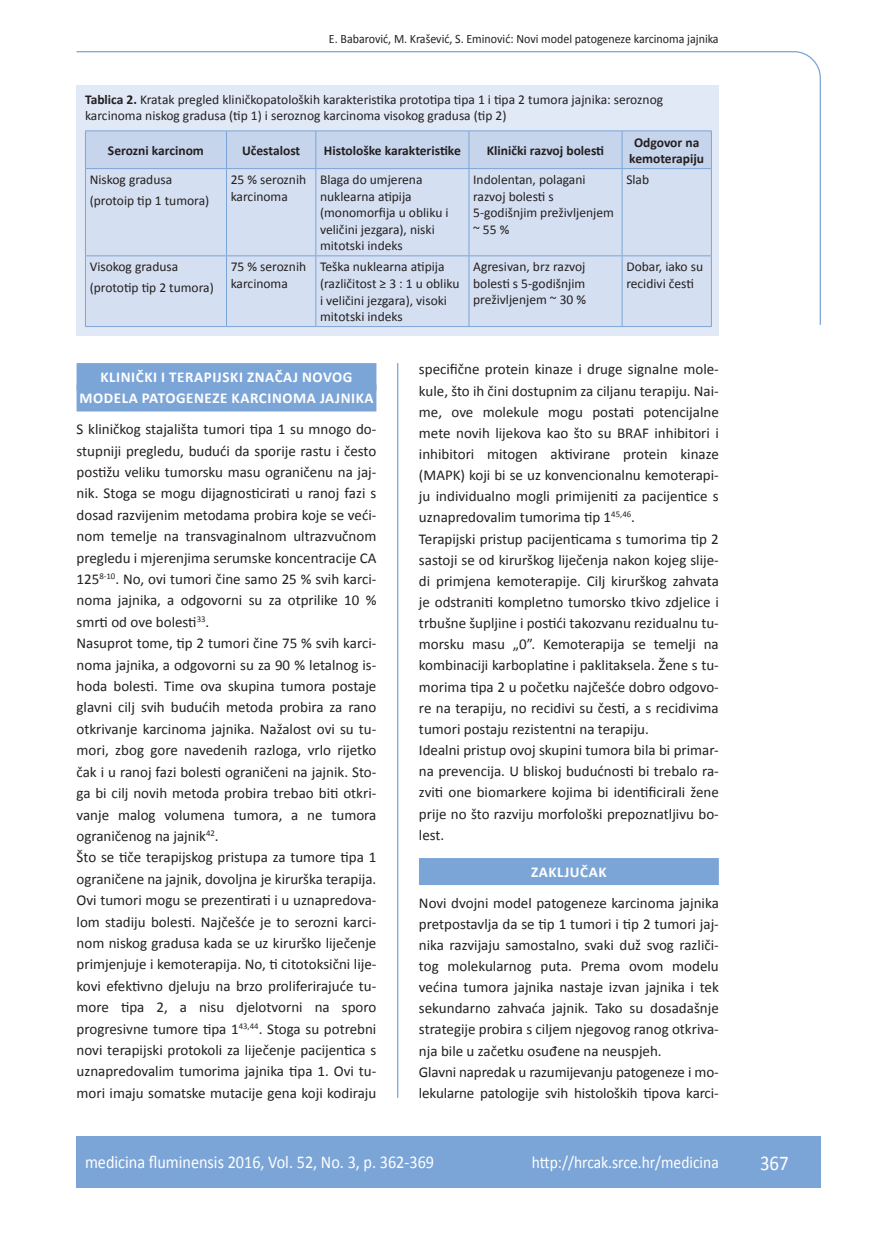
<style>
.page{position:relative;width:872px;height:1234px;background:#fff}
.page>*{position:absolute;margin:0;border:0;box-sizing:border-box;transform-origin:0 0}
.t1{font:21px "Calibri";color:#fff;scale:.9 1}
.t2{font:18px "Calibri";color:#fff;scale:.9 1}
.t3{font:17.25px "Calibri";color:#fff;scale:.9 1}
.t4{font:15px/21.5px "Calibri";color:#231f20}
.t5{font:700 15px/21.5px "Calibri";letter-spacing:.04em;color:#fff;text-align:center}
.t6{font:13.5px/16.5px "Calibri";color:#231f20}
.t7{font:700 13.5px/16.5px "Calibri";color:#231f20;text-align:center}
.t8{font:12.75px "Calibri";color:#231f20;scale:.94 1}
.s1{font-weight:700}
</style>
<div class="page">
<svg style="left:76px;top:51px;width:745px;height:275px"></svg>
<hr style="left:397px;top:363px;width:1px;height:734px;background:#7ca5d7">
<div style="left:77px;top:1135px;width:744px;height:51px;background:#7ca5d7"></div>
<div style="left:77px;top:363px;width:299px;height:27px;background:#7ca5d7"></div>
<div style="left:77px;top:384px;width:299px;height:27px;background:#7ca5d7"></div>
<div style="left:419px;top:857px;width:300px;height:27px;background:#7ca5d7"></div>
<div style="left:77px;top:85px;width:642px;height:251px;background:#e1e9f6"></div>
<div style="left:86px;top:131px;width:625px;height:37px;background:#c6d5ec"></div>
<div style="left:86px;top:169px;width:625px;height:157px;background:#d4dff1"></div>
<hr style="left:85px;top:130px;width:141px;height:1px;background:#7ca5d7">
<hr style="left:85px;top:131px;width:1px;height:37px;background:#7ca5d7">
<hr style="left:226px;top:130px;width:90px;height:1px;background:#7ca5d7">
<hr style="left:226px;top:131px;width:1px;height:37px;background:#7ca5d7">
<hr style="left:316px;top:130px;width:153px;height:1px;background:#7ca5d7">
<hr style="left:315px;top:131px;width:1px;height:37px;background:#7ca5d7">
<hr style="left:469px;top:130px;width:153px;height:1px;background:#7ca5d7">
<hr style="left:468px;top:131px;width:1px;height:37px;background:#7ca5d7">
<hr style="left:622px;top:130px;width:90px;height:1px;background:#7ca5d7">
<hr style="left:621px;top:131px;width:1px;height:37px;background:#7ca5d7">
<hr style="left:711px;top:131px;width:1px;height:37px;background:#7ca5d7">
<hr style="left:85px;top:168px;width:141px;height:1px;background:#7ca5d7">
<hr style="left:85px;top:169px;width:1px;height:86px;background:#7ca5d7">
<hr style="left:226px;top:168px;width:90px;height:1px;background:#7ca5d7">
<hr style="left:226px;top:169px;width:1px;height:86px;background:#7ca5d7">
<hr style="left:316px;top:168px;width:153px;height:1px;background:#7ca5d7">
<hr style="left:315px;top:169px;width:1px;height:86px;background:#7ca5d7">
<hr style="left:469px;top:168px;width:153px;height:1px;background:#7ca5d7">
<hr style="left:468px;top:169px;width:1px;height:86px;background:#7ca5d7">
<hr style="left:622px;top:168px;width:90px;height:1px;background:#7ca5d7">
<hr style="left:621px;top:169px;width:1px;height:86px;background:#7ca5d7">
<hr style="left:711px;top:169px;width:1px;height:86px;background:#7ca5d7">
<hr style="left:85px;top:255px;width:141px;height:1px;background:#7ca5d7">
<hr style="left:85px;top:256px;width:1px;height:70px;background:#7ca5d7">
<hr style="left:226px;top:255px;width:90px;height:1px;background:#7ca5d7">
<hr style="left:226px;top:256px;width:1px;height:70px;background:#7ca5d7">
<hr style="left:316px;top:255px;width:153px;height:1px;background:#7ca5d7">
<hr style="left:315px;top:256px;width:1px;height:70px;background:#7ca5d7">
<hr style="left:469px;top:255px;width:153px;height:1px;background:#7ca5d7">
<hr style="left:468px;top:256px;width:1px;height:70px;background:#7ca5d7">
<hr style="left:622px;top:255px;width:90px;height:1px;background:#7ca5d7">
<hr style="left:621px;top:256px;width:1px;height:70px;background:#7ca5d7">
<hr style="left:711px;top:256px;width:1px;height:70px;background:#7ca5d7">
<hr style="left:85px;top:326px;width:141px;height:1px;background:#7ca5d7">
<hr style="left:226px;top:326px;width:90px;height:1px;background:#7ca5d7">
<hr style="left:316px;top:326px;width:153px;height:1px;background:#7ca5d7">
<hr style="left:469px;top:326px;width:153px;height:1px;background:#7ca5d7">
<hr style="left:622px;top:326px;width:90px;height:1px;background:#7ca5d7">
<p class="t8" style="left:329px;top:30px;width:416px">E. Babarović, M. Krašević, S. Eminović: Novi model patogeneze karcinoma jajnika</p>
<p class="t6" style="left:85px;top:90px;width:579px"><span class="s1">Tablica 2.</span> Kratak pregled kliničkopatoloških karakteristika prototipa tipa 1 i tipa 2 tumora jajnika: seroznog karcinoma niskog gradusa (tip 1) i seroznog karcinoma visokog gradusa (tip 2)</p>
<p class="t7" style="left:108px;top:141px;width:97px">Serozni karcinom</p>
<p class="t7" style="left:242px;top:141px;width:60px">Učestalost</p>
<p class="t7" style="left:324px;top:141px;width:138px">Histološke karakteristike</p>
<p class="t7" style="left:487px;top:141px;width:119px">Klinički razvoj bolesti</p>
<p class="t7" style="left:629px;top:133px;width:76px">Odgovor na kemoterapiju</p>
<p class="t6" style="left:90px;top:169px;width:121px;line-height:20.7px">Niskog gradusa (protoip tip 1 tumora)</p>
<p class="t6" style="left:231px;top:171px;width:77px">25 % seroznih karcinoma</p>
<p class="t6" style="left:320px;top:171px;width:130px">Blaga do umjerena nuklearna atipija (monomorfija u obliku i veličini jezgara), niski mitotski indeks</p>
<p class="t6" style="left:473px;top:171px;width:142px">Indolentan, polagani razvoj bolesti s<br>5-godišnjim preživljenjem ~ 55 %</p>
<p class="t6" style="left:626px;top:171px;width:24px">Slab</p>
<p class="t6" style="left:90px;top:256px;width:126px;line-height:20.7px">Visokog gradusa (prototip tip 2 tumora)</p>
<p class="t6" style="left:231px;top:258px;width:77px">75 % seroznih karcinoma</p>
<p class="t6" style="left:320px;top:258px;width:141px">Teška nuklearna atipija (različitost ≥ 3 : 1 u obliku i veličini jezgara), visoki mitotski indeks</p>
<p class="t6" style="left:473px;top:258px;width:114px;text-align:justify">Agresivan, brz razvoj bolesti s 5-godišnjim preživljenjem ~ 30 %</p>
<p class="t6" style="left:626px;top:258px;width:78px">Dobar, iako su recidivi česti</p>
<p class="t5" style="left:79px;top:365px;width:296px">KLINIČKI I TERAPIJSKI ZNAČAJ NOVOG<br>MODELA PATOGENEZE KARCINOMA JAJNIKA</p>
<p class="t4" style="left:77px;top:417px;width:301px">S kliničkog stajališta tumori tipa 1 su mnogo do&shy;stupniji pregledu, budući da sporije rastu i često postižu veliku tumorsku masu ograničenu na jaj&shy;nik. Stoga se mogu dijagnosticirati u ranoj fazi s dosad razvijenim metodama probira koje se veći&shy;nom temelje na transvaginalnom ultrazvučnom pregledu i mjerenjima serumske koncentracije CA 125<sup>8-10</sup>. No, ovi tumori čine samo 25 % svih karci&shy;noma jajnika, a odgovorni su za otprilike 10 % smrti od ove bolesti<sup>33</sup>.<br>Nasuprot tome, tip 2 tumori čine 75 % svih karci&shy;noma jajnika, a odgovorni su za 90 % letalnog is&shy;hoda bolesti. Time ova skupina tumora postaje glavni cilj svih budućih metoda probira za rano otkrivanje karcinoma jajnika. Nažalost ovi su tu&shy;mori, zbog gore navedenih razloga, vrlo rijetko čak i u ranoj fazi bolesti ograničeni na jajnik. Sto&shy;ga bi cilj novih metoda probira trebao biti otkri&shy;vanje malog volumena tumora, a ne tumora ograničenog na jajnik<sup>42</sup>.<br>Što se tiče terapijskog pristupa za tumore tipa 1 ograničene na jajnik, dovoljna je kirurška terapija.<br>Ovi tumori mogu se prezentirati i u uznapredova&shy;lom stadiju bolesti. Najčešće je to serozni karci&shy;nom niskog gradusa kada se uz kirurško liječenje primjenjuje i kemoterapija. No, ti citotoksični lije&shy;kovi efektivno djeluju na brzo proliferirajuće tu&shy;more tipa 2, a nisu djelotvorni na sporo progresivne tumore tipa 1<sup>43,44</sup>. Stoga su potrebni novi terapijski protokoli za liječenje pacijentica s uznapredovalim tumorima jajnika tipa 1. Ovi tu&shy;mori imaju somatske mutacije gena koji kodiraju</p>
<p class="t4" style="left:419px;top:358px;width:301px">specifične protein kinaze i druge signalne mole&shy;kule, što ih čini dostupnim za ciljanu terapiju. Nai&shy;me, ove molekule mogu postati potencijalne mete novih lijekova kao što su BRAF inhibitori i inhibitori mitogen aktivirane protein kinaze (MAPK) koji bi se uz konvencionalnu kemoterapi&shy;ju individualno mogli primijeniti za pacijentice s uznapredovalim tumorima tip 1<sup>45,46</sup>.<br>Terapijski pristup pacijenticama s tumorima tip 2 sastoji se od kirurškog liječenja nakon kojeg slije&shy;di primjena kemoterapije. Cilj kirurškog zahvata je odstraniti kompletno tumorsko tkivo zdjelice i trbušne šupljine i postići takozvanu rezidualnu tu&shy;morsku masu „0”. Kemoterapija se temelji na kombinaciji karboplatine i paklitaksela. Žene s tu&shy;morima tipa 2 u početku najčešće dobro odgovo&shy;re na terapiju, no recidivi su česti, a s recidivima tumori postaju rezistentni na terapiju.<br>Idealni pristup ovoj skupini tumora bila bi primar&shy;na prevencija. U bliskoj budućnosti bi trebalo ra&shy;zviti one biomarkere kojima bi identificirali žene prije no što razviju morfološki prepoznatljivu bo&shy;lest.</p>
<p class="t5" style="left:531px;top:860px;width:77px">ZAKLJUČAK</p>
<p class="t4" style="left:419px;top:891px;width:301px">Novi dvojni model patogeneze karcinoma jajnika pretpostavlja da se tip 1 tumori i tip 2 tumori jaj&shy;nika razvijaju samostalno, svaki duž svog različi&shy;tog molekularnog puta. Prema ovom modelu većina tumora jajnika nastaje izvan jajnika i tek sekundarno zahvaća jajnik. Tako su dosadašnje strategije probira s ciljem njegovog ranog otkriva&shy;nja bile u začetku osuđene na neuspjeh.<br>Glavni napredak u razumijevanju patogeneze i mo&shy;lekularne patologije svih histoloških tipova karci-</p>
<p class="t2" style="left:85px;top:1150px;width:389px">medicina fluminensis 2016, Vol. 52, No. 3, p. 362-369</p>
<p class="t3" style="left:532px;top:1151px;width:209px">http://hrcak.srce.hr/medicina</p>
<h1 class="t1" style="left:760px;top:1149px;width:33px">367</h1>
</div>
